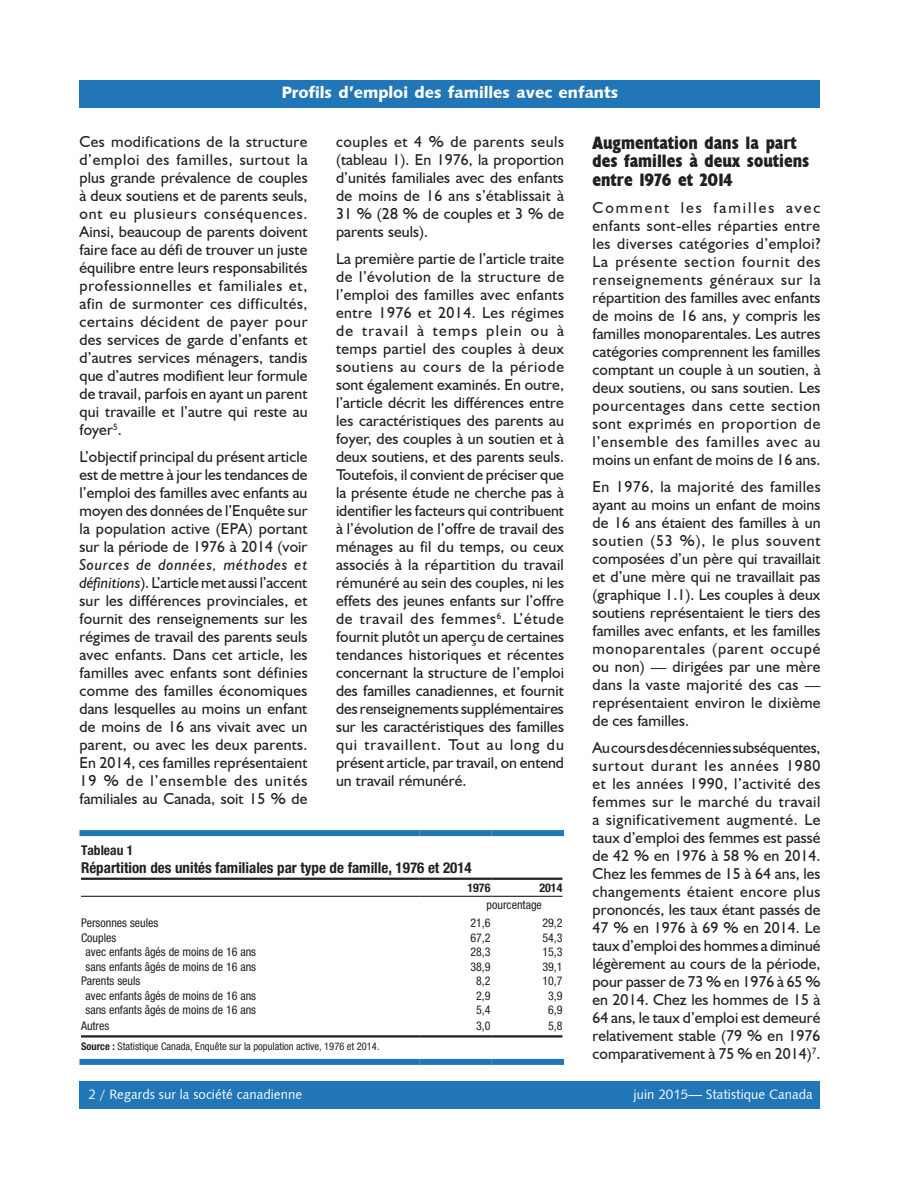
<style>
.page{position:relative;width:918px;height:1188px;background:#fff}
.page>*{position:absolute;margin:0;border:0;box-sizing:border-box;transform-origin:0 0}
.ART-subhead{font:700 condensed 18px/18.8px "Humanist 521 BT Xtra";color:#231f20}
.t1{font:16.5px "Humanist 531 BT Black A";color:#fff}
.BodyText{font:15.75px/18px "Humanist 521 BT";letter-spacing:.005em;color:#231f20;text-align:justify}
.Table_Header{font:700 condensed 15px "Helvetica Neue LT Std";color:#231f20}
.PG-footer-L{font:13.5px "Humanist 531 BT Roman A";color:#fff}
.Table_Number{font:700 condensed 13.5px "Helvetica Neue LT Std";color:#231f20}
.TR_-_rowstub_indent{font:condensed 12px "Helvetica Neue LT Std";color:#231f20}
.TD_-_data{font:condensed 12px "Helvetica Neue LT Std";color:#231f20}
.TR_-_rowstub{font:condensed 12px "Helvetica Neue LT Std";color:#231f20}
.TH_-_UM_-_CTR{font:condensed 12px "Helvetica Neue LT Std";color:#231f20}
.TH_-_header_R{font:700 condensed 12px "Helvetica Neue LT Std";color:#231f20}
.TD_-_NoteSource{font:condensed 10.5px "Helvetica Neue LT Std";color:#231f20}
.s1{font-style:italic}
.s2{font-weight:700}
</style>
<div class="page">
<div style="left:80px;top:80px;width:740px;height:28px;background:#2076b7"></div>
<div style="left:80px;top:1081px;width:740px;height:27px;background:#2076b7"></div>
<div style="left:80px;top:830px;width:339px;height:6px;background:#2076b7"></div>
<div style="left:419px;top:830px;width:72px;height:6px;background:#2076b7"></div>
<div style="left:491px;top:830px;width:73px;height:6px;background:#2076b7"></div>
<hr style="left:81px;top:878px;width:338px;height:2px;background:#231f20">
<hr style="left:419px;top:878px;width:72px;height:2px;background:#231f20">
<hr style="left:491px;top:878px;width:71px;height:2px;background:#231f20">
<hr style="left:81px;top:1035px;width:338px;height:3px;background:#231f20">
<hr style="left:419px;top:1035px;width:72px;height:3px;background:#231f20">
<hr style="left:491px;top:1035px;width:71px;height:3px;background:#231f20">
<hr style="left:81px;top:896px;width:338px;height:1px;background:#231f20">
<hr style="left:419px;top:896px;width:72px;height:1px;background:#231f20">
<hr style="left:491px;top:896px;width:71px;height:1px;background:#231f20">
<div style="left:80px;top:1059px;width:339px;height:6px;background:#2076b7"></div>
<div style="left:419px;top:1059px;width:72px;height:6px;background:#2076b7"></div>
<div style="left:491px;top:1059px;width:73px;height:6px;background:#2076b7"></div>
<p class="t1" style="left:282px;top:82px;width:338px">Profils d’emploi des familles avec enfants</p>
<p class="BodyText" style="left:80px;top:132px;width:230px">Ces modifications de la structure d’emploi des familles, surtout la plus grande prévalence de couples à deux soutiens et de parents seuls, ont eu plusieurs conséquences.<br>Ainsi, beaucoup de parents doivent faire face au défi de trouver un juste équilibre entre leurs responsabilités professionnelles et familiales et, afin de surmonter ces difficultés, certains décident de payer pour des services de garde d’enfants et d’autres services ménagers, tandis que d’autres modifient leur formule de travail, parfois en ayant un parent qui travaille et l’autre qui reste au foyer<sup>5</sup>.</p>
<p class="BodyText" style="left:80px;top:447px;width:230px">L’objectif principal du présent article est de mettre à jour les tendances de l’emploi des familles avec enfants au moyen des données de l’Enquête sur la population active (EPA) portant sur la période de 1976 à 2014 (voir <span class="s1">Sources de données, méthodes et définitions</span>). L’article met aussi l’accent sur les différences provinciales, et fournit des renseignements sur les régimes de travail des parents seuls avec enfants. Dans cet article, les familles avec enfants sont définies comme des familles économiques dans lesquelles au moins un enfant de moins de 16 ans vivait avec un parent, ou avec les deux parents.<br>En 2014, ces familles représentaient 19 % de l’ensemble des unités familiales au Canada, soit 15 % de</p>
<p class="BodyText" style="left:336px;top:132px;width:230px">couples et 4 % de parents seuls (tableau 1). En 1976, la proportion d’unités familiales avec des enfants de moins de 16 ans s’établissait à 31 % (28 % de couples et 3 % de parents seuls).</p>
<p class="BodyText" style="left:336px;top:249px;width:230px">La première partie de l’article traite de l’évolution de la structure de l’emploi des familles avec enfants entre 1976 et 2014. Les régimes de travail à temps plein ou à temps partiel des couples à deux soutiens au cours de la période sont également examinés. En outre, l’article décrit les différences entre les caractéristiques des parents au foyer, des couples à un soutien et à deux soutiens, et des parents seuls.<br>Toutefois, il convient de préciser que la présente étude ne cherche pas à identifier les facteurs qui contribuent à l’évolution de l’offre de travail des ménages au fil du temps, ou ceux associés à la répartition du travail rémunéré au sein des couples, ni les effets des jeunes enfants sur l’offre de travail des femmes<sup>6</sup>. L’étude fournit plutôt un aperçu de certaines tendances historiques et récentes concernant la structure de l’emploi des familles canadiennes, et fournit des renseignements supplémentaires sur les caractéristiques des familles qui travaillent. Tout au long du présent article, par travail, on entend un travail rémunéré.</p>
<p class="Table_Number" style="left:81px;top:842px;width:54px">Tableau 1</p>
<p class="Table_Header" style="left:81px;top:858px;width:392px">Répartition des unités familiales par type de famille, 1976 et 2014</p>
<p class="TH_-_header_R" style="left:467px;top:880px;width:25px">1976</p>
<p class="TH_-_header_R" style="left:539px;top:880px;width:25px">2014</p>
<p class="TH_-_UM_-_CTR" style="left:487px;top:898px;width:57px">pourcentage</p>
<p class="TR_-_rowstub" style="left:81px;top:916px;width:79px">Personnes seules</p>
<p class="TD_-_data" style="left:470px;top:916px;width:22px">21,6</p>
<p class="TD_-_data" style="left:542px;top:916px;width:22px">29,2</p>
<p class="TR_-_rowstub" style="left:81px;top:930px;width:37px">Couples</p>
<p class="TD_-_data" style="left:470px;top:930px;width:22px">67,2</p>
<p class="TD_-_data" style="left:542px;top:930px;width:22px">54,3</p>
<p class="TR_-_rowstub_indent" style="left:86px;top:945px;width:172px">avec enfants âgés de moins de 16 ans</p>
<p class="TD_-_data" style="left:470px;top:945px;width:22px">28,3</p>
<p class="TD_-_data" style="left:542px;top:945px;width:22px">15,3</p>
<p class="TR_-_rowstub_indent" style="left:86px;top:959px;width:172px">sans enfants âgés de moins de 16 ans</p>
<p class="TD_-_data" style="left:470px;top:959px;width:22px">38,9</p>
<p class="TD_-_data" style="left:542px;top:959px;width:22px">39,1</p>
<p class="TR_-_rowstub" style="left:81px;top:974px;width:61px">Parents seuls</p>
<p class="TD_-_data" style="left:476px;top:974px;width:16px">8,2</p>
<p class="TD_-_data" style="left:542px;top:974px;width:22px">10,7</p>
<p class="TR_-_rowstub_indent" style="left:86px;top:989px;width:172px">avec enfants âgés de moins de 16 ans</p>
<p class="TD_-_data" style="left:476px;top:989px;width:16px">2,9</p>
<p class="TD_-_data" style="left:548px;top:989px;width:16px">3,9</p>
<p class="TR_-_rowstub_indent" style="left:86px;top:1003px;width:172px">sans enfants âgés de moins de 16 ans</p>
<p class="TD_-_data" style="left:476px;top:1003px;width:16px">5,4</p>
<p class="TD_-_data" style="left:548px;top:1003px;width:16px">6,9</p>
<p class="TR_-_rowstub" style="left:81px;top:1019px;width:30px">Autres</p>
<p class="TD_-_data" style="left:476px;top:1019px;width:16px">3,0</p>
<p class="TD_-_data" style="left:548px;top:1019px;width:16px">5,8</p>
<p class="TD_-_NoteSource" style="left:81px;top:1040px;width:300px"><span class="s2">Source :</span> Statistique Canada, Enquête sur la population active, 1976 et 2014.</p>
<p class="ART-subhead" style="left:592px;top:133px;width:218px">Augmentation dans la part des familles à deux soutiens entre 1976 et 2014</p>
<p class="BodyText" style="left:592px;top:198px;width:230px">Comment les familles avec enfants sont-elles réparties entre les diverses catégories d’emploi?<br>La présente section fournit des renseignements généraux sur la répartition des familles avec enfants de moins de 16 ans, y compris les familles monoparentales. Les autres catégories comprennent les familles comptant un couple à un soutien, à deux soutiens, ou sans soutien. Les pourcentages dans cette section sont exprimés en proportion de l’ensemble des familles avec au moins un enfant de moins de 16 ans.</p>
<p class="BodyText" style="left:592px;top:477px;width:230px">En 1976, la majorité des familles ayant au moins un enfant de moins de 16 ans étaient des familles à un soutien (53 %), le plus souvent composées d’un père qui travaillait et d’une mère qui ne travaillait pas (graphique 1.1). Les couples à deux soutiens représentaient le tiers des familles avec enfants, et les familles monoparentales (parent occupé ou non) — dirigées par une mère dans la vaste majorité des cas — représentaient environ le dixième de ces familles.</p>
<p class="BodyText" style="left:592px;top:738px;width:230px">Au cours des décennies subséquentes, surtout durant les années 1980 et les années 1990, l’activité des femmes sur le marché du travail a significativement augmenté. Le taux d’emploi des femmes est passé de 42 % en 1976 à 58 % en 2014.<br>Chez les femmes de 15 à 64 ans, les changements étaient encore plus prononcés, les taux étant passés de 47 % en 1976 à 69 % en 2014. Le taux d’emploi des hommes a diminué légèrement au cours de la période, pour passer de 73 % en 1976 à 65 % en 2014. Chez les hommes de 15 à 64 ans, le taux d’emploi est demeuré relativement stable (79 % en 1976 comparativement à 75 % en 2014)<sup>7</sup>.</p>
<p class="PG-footer-L" style="left:89px;top:1086px;width:215px">2 / Regards sur la société canadienne</p>
<p class="PG-footer-L" style="left:633px;top:1086px;width:182px">juin 2015— Statistique Canada</p>
</div>
